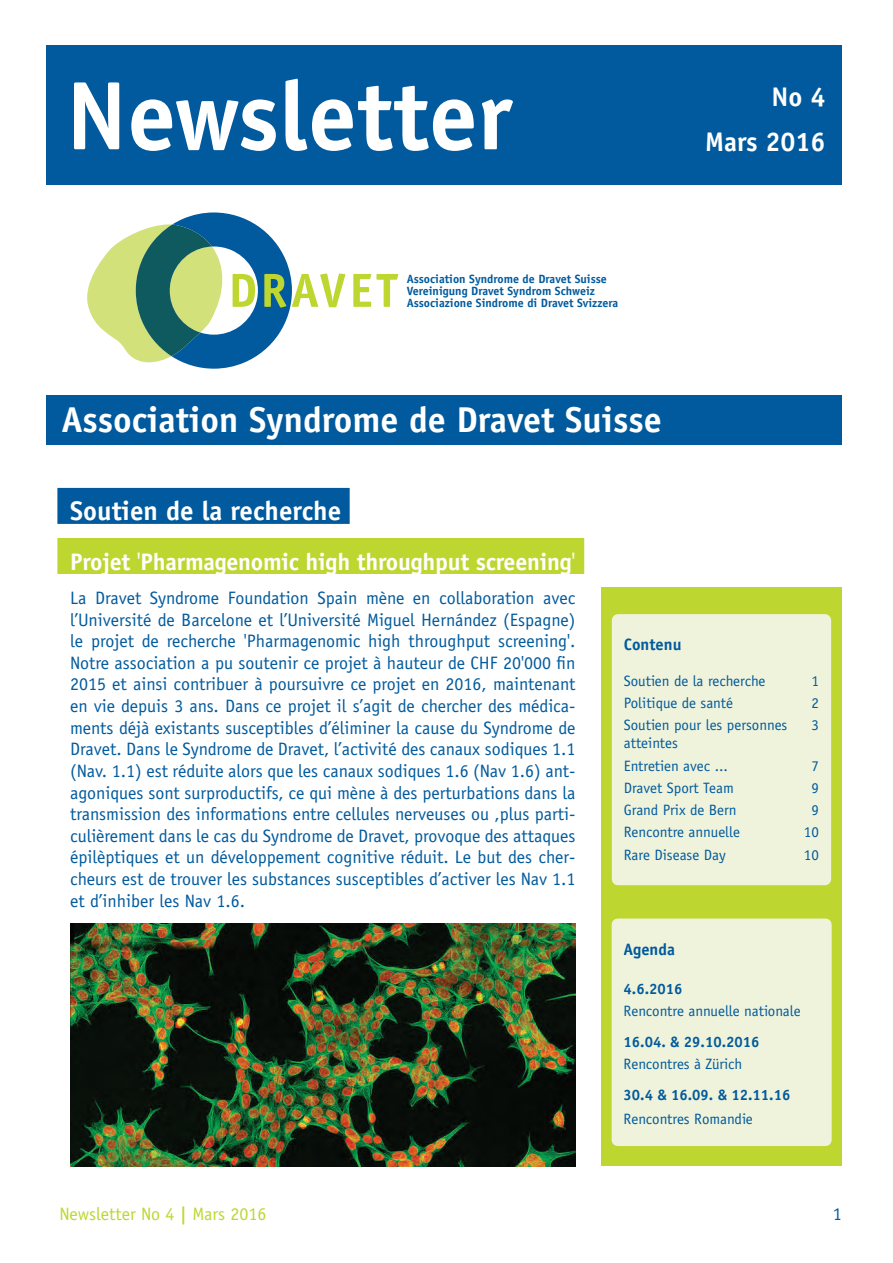
<style>
.page{position:relative;width:893px;height:1263px;background:#fff}
.page>*{position:absolute;margin:0;border:0;box-sizing:border-box;transform-origin:0 0}
.t1{font:700 97.5px "Officina Sans Std";color:#fff}
.t2{font:700 36px "Officina Sans Std";color:#fff}
.t3{font:700 27px/45.2px "Officina Sans Std";color:#fff;text-align:right}
.t4{font:700 24px "Officina Sans Std";letter-spacing:-.01em;color:#fff}
.t5{font:18px/21.6px "Officina Sans Std";color:#015a9d;text-align:justify}
.t6{font:18px "Officina Sans Std";color:#bed630}
.t7{font:700 16.5px "Officina Sans Std";color:#015a9d}
.t8{font:15px/22.2px "Officina Sans Std";color:#015a9d}
.t9{font:700 15px "Officina Sans Std";color:#015a9d}
.t10{font:700 12px/12px "Officina Sans Std";color:#015a9d}
.s1{font-weight:400}
.s2{font-weight:700}
</style>
<div class="page">
<svg style="left:87px;top:212px;width:258px;height:157px"></svg>
<svg style="left:353px;top:274px;width:45px;height:33px"></svg>
<div style="left:47px;top:395px;width:795px;height:50px;background:#015a9d"></div>
<div style="left:601px;top:587px;width:241px;height:579px;background:#bed630"></div>
<div style="left:47px;top:46px;width:795px;height:139px;background:#015a9d"></div>
<div style="left:618px;top:620px;width:207px;height:259px;background:#eff3db"></div>
<div style="left:612px;top:614px;width:219px;height:271px;border:12px solid #eff3db"></div>
<div style="left:57px;top:488px;width:293px;height:36px;background:#015a9d"></div>
<div style="left:57px;top:538px;width:527px;height:36px;background:#bed630"></div>
<div style="left:618px;top:924px;width:208px;height:216px;background:#eff3db"></div>
<div style="left:612px;top:918px;width:220px;height:228px;border:12px solid #eff3db"></div>
<img style="left:70px;top:924px;width:505px;height:242px">
<h1 class="t1" style="left:66px;top:55px;width:448px">Newsletter</h1>
<h3 class="t3" style="left:705px;top:74px;width:122px">No 4<br>Mars 2016</h3>
<h3 class="t3" style="left:767px;top:75px;width:57px">Nr. 3</h3>
<h3 class="t3" style="left:808px;top:120px;width:17px">5</h3>
<p class="t10" style="left:407px;top:272px;width:213px">Association Syndrome de Dravet Suisse<br>Vereinigung Dravet Syndrom Schweiz<br>Associazione Sindrome di Dravet Svizzera</p>
<h2 class="t2" style="left:62px;top:397px;width:602px">Association Syndrome de Dravet Suisse</h2>
<h3 class="t3" style="left:70px;top:488px;width:272px">Soutien de la recherche</h3>
<h3 class="t4" style="left:70px;top:547px;width:507px">Projet <span class="s1">'</span>Pharmagenomic high throughput screening<span class="s1">'</span></h3>
<p class="t5" style="left:70px;top:587px;width:507px">La Dravet Syndrome Foundation Spain mène en collaboration avec l’Université de Barcelone et l’Université Miguel Hernández (Espagne) le projet de recherche 'Pharmagenomic high throughput screening'.<br>Notre association a pu soutenir ce projet à hauteur de CHF 20'000 fin 2015 et ainsi contribuer à poursuivre ce projet en 2016, maintenant en vie depuis 3 ans. Dans ce projet il s’agit de chercher des médica&shy;ments déjà existants susceptibles d’éliminer la cause du Syndrome de Dravet. Dans le Syndrome de Dravet, l’activité des canaux sodiques 1.1 (Nav. 1.1) est réduite alors que les canaux sodiques 1.6 (Nav 1.6) ant&shy;agoniques sont surproductifs, ce qui mène à des perturbations dans la transmission des informations entre cellules nerveuses ou ,plus parti&shy;culièrement dans le cas du Syndrome de Dravet, provoque des attaques épilèptiques et un développement cognitive réduit. Le but des cher&shy;cheurs est de trouver les substances susceptibles d’activer les Nav 1.1 et d’inhiber les Nav 1.6.</p>
<p class="t7" style="left:624px;top:634px;width:59px">Contenu</p>
<p class="t8" style="left:624px;top:670px;width:143px">Soutien de la recherche</p>
<p class="t8" style="left:811px;top:670px;width:9px">1</p>
<p class="t8" style="left:624px;top:692px;width:111px">Politique de santé</p>
<p class="t8" style="left:811px;top:692px;width:9px">2</p>
<p class="t8" style="left:624px;top:714px;width:165px">Soutien pour les personnes</p>
<p class="t8" style="left:811px;top:714px;width:9px">3</p>
<p class="t8" style="left:624px;top:732px;width:106px">atteintes<br>Entretien avec ...</p>
<p class="t8" style="left:811px;top:754px;width:9px">7</p>
<p class="t8" style="left:624px;top:777px;width:112px">Dravet Sport Team</p>
<p class="t8" style="left:811px;top:777px;width:9px">9</p>
<p class="t8" style="left:624px;top:799px;width:114px">Grand Prix de Bern</p>
<p class="t8" style="left:811px;top:799px;width:9px">9</p>
<p class="t8" style="left:624px;top:821px;width:118px">Rencontre annuelle</p>
<p class="t8" style="left:804px;top:821px;width:16px">10</p>
<p class="t8" style="left:624px;top:843px;width:103px">Rare Disease Day</p>
<p class="t8" style="left:804px;top:843px;width:16px">10</p>
<p class="t7" style="left:624px;top:939px;width:53px">Agenda</p>
<p class="t9" style="left:624px;top:979px;width:60px">4.6.2016</p>
<p class="t8" style="left:624px;top:1000px;width:179px">Rencontre annuelle nationale</p>
<p class="t9" style="left:624px;top:1032px;width:137px">16.04. &amp; 29.10.2016</p>
<p class="t8" style="left:624px;top:1053px;width:120px">Rencontres à Zürich</p>
<p class="t9" style="left:624px;top:1085px;width:168px">30.4 &amp; 16.09. &amp; 12.11.16</p>
<p class="t8" style="left:624px;top:1108px;width:131px">Rencontres Romandie</p>
<p class="t6" style="left:60px;top:1203px;width:208px">Newsletter No 4 <span class="s2">|</span> Mars 2016</p>
<p class="t5" style="left:833px;top:1203px;width:10px">1</p>
</div>
